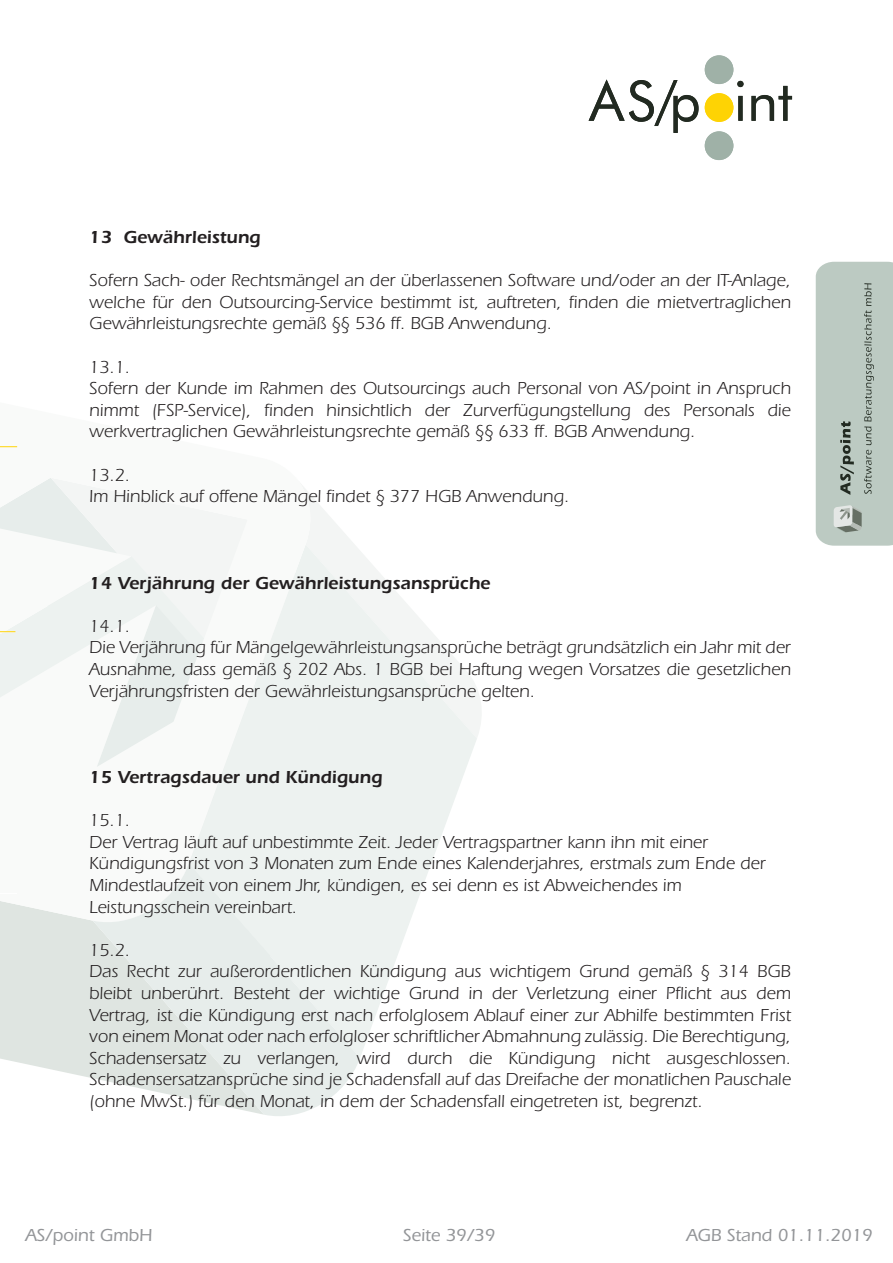
<style>
.page{position:relative;width:893px;height:1263px;background:#fff}
.page>*{position:absolute;margin:0;border:0;box-sizing:border-box;transform-origin:0 0}
.t1{font:18px/21.6px "ITC Eras Std";color:#231f20}
.t2{font:600 18px "ITC Eras Std";color:#231f20}
.t3{font:500 18px "ITC Eras Std";color:#939598}
</style>
<div class="page">
<svg style="left:320px;top:506px;width:161px;height:230px"></svg>
<div style="left:0;top:929px;width:93px;height:149px;background:#dfe5e1"></div>
<svg style="left:320px;top:544px;width:157px;height:513px;fill:#edf2f0"></svg>
<svg style="left:0;top:446px;width:320px;height:483px"></svg>
<svg style="left:93px;top:864px;width:267px;height:252px;background:#e9eeec"></svg>
<svg style="left:0;top:446px;width:17px;height:1px"></svg>
<svg style="left:0;top:631px;width:15px;height:1px"></svg>
<svg style="left:589px;top:79px;width:109px;height:54px"></svg>
<svg style="left:737px;top:81px;width:6px;height:40px"></svg>
<svg style="left:751px;top:86px;width:41px;height:35px"></svg>
<div style="left:705px;top:93px;width:28px;height:29px;background:#fed304;border-radius:50%"></div>
<div style="left:705px;top:55px;width:28px;height:29px;background:#9fb1a7;border-radius:50%"></div>
<div style="left:705px;top:131px;width:28px;height:29px;background:#9fb1a7;border-radius:50%"></div>
<svg style="left:816px;top:262px;width:77px;height:284px;background:#b6c4bc"></svg>
<p class="t2" style="left:89px;top:227px;width:173px">13 Gewährleistung</p>
<p class="t1" style="left:89px;top:270px;width:703px;text-align:justify">Sofern Sach- oder Rechtsmängel an der überlassenen Software und/oder an der IT-Anlage, welche für den Outsourcing-Service bestimmt ist, auftreten, finden die mietvertraglichen Gewährleistungsrechte gemäß §§ 536 ff. BGB Anwendung.</p>
<p class="t1" style="left:89px;top:356px;width:703px">13.1.<br>Sofern der Kunde im Rahmen des Outsourcings auch Personal von AS/point in Anspruch nimmt (FSP-Service), finden hinsichtlich der Zurverfügungstellung des Personals die werkvertraglichen Gewährleistungsrechte gemäß §§ 633 ff. BGB Anwendung.</p>
<p class="t1" style="left:89px;top:464px;width:481px">13.2.<br>Im Hinblick auf offene Mängel findet § 377 HGB Anwendung.</p>
<p class="t2" style="left:89px;top:572px;width:403px">14 Verjährung der Gewährleistungsansprüche</p>
<p class="t1" style="left:89px;top:615px;width:703px">14.1.<br>Die Verjährung für Mängelgewährleistungsansprüche beträgt grundsätzlich ein Jahr mit der Ausnahme, dass gemäß § 202 Abs. 1 BGB bei Haftung wegen Vorsatzes die gesetzlichen Verjährungsfristen der Gewährleistungsansprüche gelten.</p>
<p class="t2" style="left:89px;top:767px;width:295px">15 Vertragsdauer und Kündigung</p>
<p class="t1" style="left:89px;top:810px;width:678px">15.1.<br>Der Vertrag läuft auf unbestimmte Zeit. Jeder Vertragspartner kann ihn mit einer Kündigungsfrist von 3 Monaten zum Ende eines Kalenderjahres, erstmals zum Ende der Mindestlaufzeit von einem Jhr, kündigen, es sei denn es ist Abweichendes im Leistungsschein vereinbart.</p>
<p class="t1" style="left:89px;top:939px;width:703px">15.2.<br>Das Recht zur außerordentlichen Kündigung aus wichtigem Grund gemäß § 314 BGB bleibt unberührt. Besteht der wichtige Grund in der Verletzung einer Pflicht aus dem Vertrag, ist die Kündigung erst nach erfolglosem Ablauf einer zur Abhilfe bestimmten Frist von einem Monat oder nach erfolgloser schriftlicher Abmahnung zulässig. Die Berechtigung, Schadensersatz zu verlangen, wird durch die Kündigung nicht ausgeschlossen.<br>Schadensersatzansprüche sind je Schadensfall auf das Dreifache der monatlichen Pauschale (ohne MwSt.) für den Monat, in dem der Schadensfall eingetreten ist, begrenzt.</p>
<p class="t3" style="left:25px;top:1225px;width:128px">AS/point GmbH</p>
<p class="t3" style="left:403px;top:1225px;width:94px">Seite 39/39</p>
<p class="t3" style="left:686px;top:1225px;width:188px">AGB Stand 01.11.2019</p>
</div>
